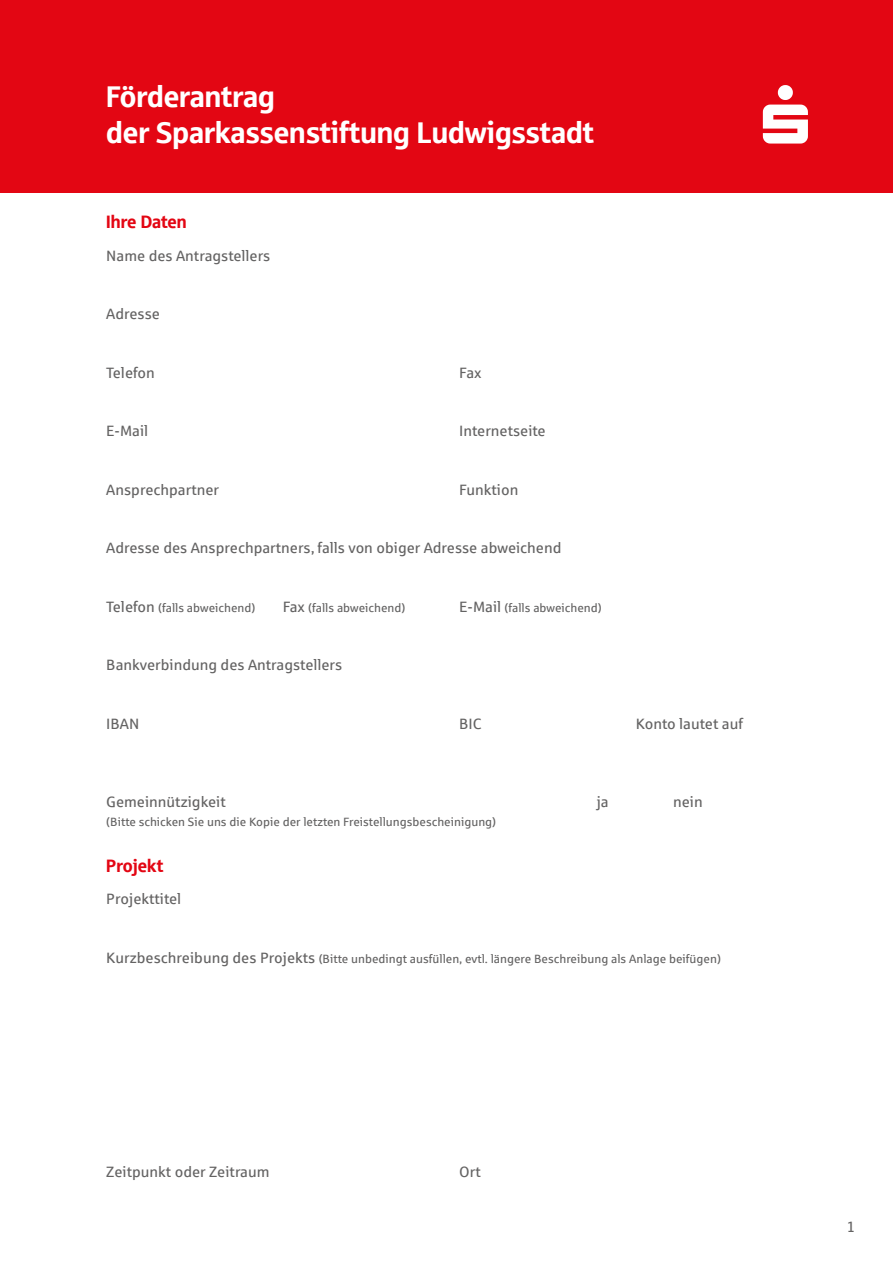
<style>
.page{position:relative;width:893px;height:1263px;background:#fff}
.page>*{position:absolute;margin:0;border:0;box-sizing:border-box;transform-origin:0 0}
.t1{font:30px/36px "Sparkasse Head";color:#fff}
.t2{font:18px "Sparkasse Head";color:#e30613}
.t3{font:15px "Sparkasse Rg";color:#646363}
.t4{font:12px "Sparkasse Rg";color:#646363}
.s1{font-size:15px}
</style>
<div class="page">
<div style="left:0;top:0;width:893px;height:193px;background:#e30613"></div>
<svg style="left:763px;top:85px;width:45px;height:59px"></svg>
<h1 class="t1" style="left:106px;top:78px;width:489px">Förderantrag<br>der Sparkassenstiftung Ludwigsstadt</h1>
<p class="t2" style="left:106px;top:210px;width:82px">Ihre Daten</p>
<p class="t3" style="left:106px;top:246px;width:166px">Name des Antragstellers</p>
<p class="t3" style="left:106px;top:305px;width:55px">Adresse</p>
<p class="t3" style="left:106px;top:363px;width:50px">Telefon</p>
<p class="t3" style="left:459px;top:363px;width:24px">Fax</p>
<p class="t3" style="left:106px;top:422px;width:43px">E-Mail</p>
<p class="t3" style="left:106px;top:480px;width:114px">Ansprechpartner</p>
<p class="t3" style="left:459px;top:422px;width:88px">Internetseite</p>
<p class="t3" style="left:459px;top:480px;width:61px">Funktion</p>
<p class="t3" style="left:106px;top:539px;width:457px">Adresse des Ansprechpartners, falls von obiger Adresse abweichend</p>
<p class="t4" style="left:106px;top:600px;width:151px"><span class="s1">Telefon</span> (falls abweichend)</p>
<p class="t4" style="left:283px;top:600px;width:124px"><span class="s1">Fax</span> (falls abweichend)</p>
<p class="t4" style="left:459px;top:600px;width:144px"><span class="s1">E-Mail</span> (falls abweichend)</p>
<p class="t3" style="left:106px;top:656px;width:237px">Bankverbindung des Antragstellers</p>
<p class="t3" style="left:106px;top:714px;width:35px">IBAN</p>
<p class="t3" style="left:459px;top:714px;width:24px">BIC</p>
<p class="t3" style="left:636px;top:714px;width:109px">Konto lautet auf</p>
<p class="t3" style="left:106px;top:792px;width:121px">Gemeinnützigkeit</p>
<p class="t3" style="left:597px;top:792px;width:14px">ja</p>
<p class="t3" style="left:673px;top:792px;width:31px">nein</p>
<p class="t4" style="left:106px;top:814px;width:391px">(Bitte schicken Sie uns die Kopie der letzten Freistellungsbescheinigung)</p>
<p class="t2" style="left:106px;top:854px;width:59px">Projekt</p>
<p class="t3" style="left:106px;top:890px;width:76px">Projekttitel</p>
<p class="t4" style="left:106px;top:951px;width:616px"><span class="s1">Kurzbeschreibung des Projekts</span> (Bitte unbedingt ausfüllen, evtl. längere Beschreibung als Anlage beifügen)</p>
<p class="t3" style="left:106px;top:1163px;width:165px">Zeitpunkt oder Zeitraum</p>
<p class="t3" style="left:459px;top:1163px;width:23px">Ort</p>
<p class="t3" style="left:847px;top:1217px;width:10px">1</p>
</div>
